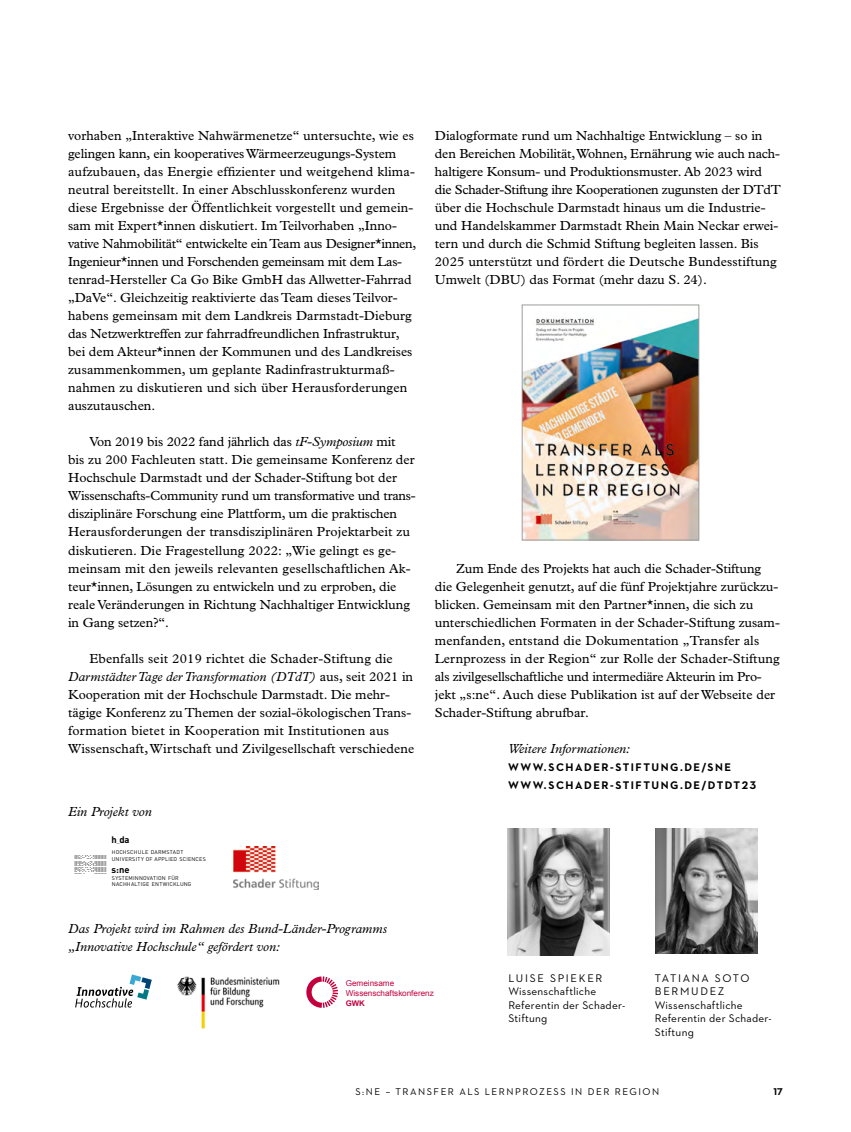
<style>
.page{position:relative;width:851px;height:1132px;background:#fff}
.page>*{position:absolute;margin:0;border:0;box-sizing:border-box;transform-origin:0 0}
.t1{font:13.2px/18px "Plantin Std";color:#000}
.t2{font:italic 13.2px/18px "Plantin Std";color:#000}
.t3{font:11.25px/13.5px "Neutraface 2 Text";letter-spacing:.02em;color:#000}
.t4{font:700 11.25px/18px "Neutraface 2 Text";letter-spacing:.135em;color:#000}
.t5{font:10.05px "Neutraface 2 Text";letter-spacing:.15em;color:#000}
.t6{font:700 10.05px "Neutraface 2 Text";color:#000}
.t7{font:700 9.3px "DINOT";color:#000}
.t8{font:8.1px/9.9px "Arial";color:#c3003e}
.t9{font:700 7.8px "Arial";color:#c3003e}
.t10{font:5.4px/6.4px "DINOT";letter-spacing:.04em;color:#000}
.s1{font-style:italic}
.s2{font-weight:400;font-size:5.4px}
</style>
<div class="page">
<img style="left:507px;top:828px;width:102px;height:126px">
<img style="left:655px;top:828px;width:102px;height:125px">
<img style="left:233px;top:846px;width:85px;height:43px">
<img style="left:177px;top:976px;width:103px;height:53px">
<svg style="left:75px;top:974px;width:77px;height:33px"></svg>
<svg style="left:306px;top:976px;width:32px;height:31px"></svg>
<img style="left:523px;top:318px;width:174px;height:220px">
<div style="left:521px;top:304px;width:178px;height:236px;border:1px solid #9c9d9d"></div>
<p class="t1" style="left:68px;top:127px;width:350px">vorhaben „Interaktive Nahwärmenetze“ untersuchte, wie es gelingen kann, ein kooperatives Wärmeerzeugungs-System aufzubauen, das Energie effizienter und weitgehend klima&shy;neutral bereitstellt. In einer Abschlusskonferenz wurden diese Ergebnisse der Öffentlichkeit vorgestellt und gemein&shy;sam mit Expert*innen diskutiert. Im Teilvorhaben „Inno&shy;vative Nahmobilität“ entwickelte ein Team aus Designer*innen, Ingenieur*innen und Forschenden gemeinsam mit dem Las&shy;tenrad-Hersteller Ca Go Bike GmbH das Allwetter-Fahrrad „DaVe“. Gleichzeitig reaktivierte das Team dieses Teilvor&shy;habens gemeinsam mit dem Landkreis Darmstadt-Dieburg das Netzwerktreffen zur fahrradfreundlichen Infrastruktur, bei dem Akteur*innen der Kommunen und des Landkreises zusammenkommen, um geplante Radinfrastrukturmaß&shy;nahmen zu diskutieren und sich über Herausforderungen auszutauschen.</p>
<p class="t1" style="left:68px;top:433px;width:349px;text-indent:21px">Von 2019 bis 2022 fand jährlich das <span class="s1">tF-Symposium</span> mit<br>bis zu 200 Fachleuten statt. Die gemeinsame Konferenz der Hochschule Darmstadt und der Schader-Stiftung bot der Wissenschafts-Community rund um transformative und trans&shy;disziplinäre Forschung eine Plattform, um die praktischen Herausforderungen der transdisziplinären Projektarbeit zu diskutieren. Die Fragestellung 2022: „Wie gelingt es ge&shy;meinsam mit den jeweils relevanten gesellschaftlichen Ak&shy;teur*innen, Lösungen zu entwickeln und zu erproben, die reale Veränderungen in Richtung Nachhaltiger Entwicklung in Gang setzen?“.</p>
<p class="t1" style="left:68px;top:649px;width:348px;text-indent:21px">Ebenfalls seit 2019 richtet die Schader-Stiftung die <span class="s1">Darmstädter Tage der Transformation (DTdT)</span> aus, seit 2021 in Kooperation mit der Hochschule Darmstadt. Die mehr&shy;tägige Konferenz zu Themen der sozial-ökologischen Trans&shy;formation bietet in Kooperation mit Institutionen aus Wissenschaft, Wirtschaft und Zivilgesellschaft verschiedene</p>
<p class="t2" style="left:68px;top:802px;width:85px">Ein Projekt von</p>
<p class="t7" style="left:111px;top:833px;width:20px">h<span class="s2">_</span>da</p>
<p class="t10" style="left:112px;top:848px;width:96px">HOCHSCHULE DARMSTADT<br>UNIVERSITY OF APPLIED SCIENCES</p>
<p class="t7" style="left:112px;top:863px;width:20px">s:ne</p>
<p class="t10" style="left:112px;top:874px;width:81px">SYSTEMINNOVATION FÜR<br>NACHHALTIGE ENTWICKLUNG</p>
<p class="t2" style="left:68px;top:919px;width:320px">Das Projekt wird im Rahmen des Bund-Länder-Programms „Innovative Hochschule“ gefördert von:</p>
<p class="t1" style="left:435px;top:127px;width:347px">Dialogformate rund um Nachhaltige Entwicklung – so in den Bereichen Mobilität, Wohnen, Ernährung wie auch nach&shy;haltigere Konsum- und Produktionsmuster. Ab 2023 wird die Schader-Stiftung ihre Kooperationen zugunsten der DTdT über die Hochschule Darmstadt hinaus um die Industrie&shy;und Handelskammer Darmstadt Rhein Main Neckar erwei&shy;tern und durch die Schmid Stiftung begleiten lassen. Bis 2025 unterstützt und fördert die Deutsche Bundesstiftung Umwelt (DBU) das Format (mehr dazu S. 24).</p>
<p class="t1" style="left:435px;top:559px;width:346px;text-indent:21px">Zum Ende des Projekts hat auch die Schader-Stiftung die Gelegenheit genutzt, auf die fünf Projektjahre zurückzu&shy;blicken. Gemeinsam mit den Partner*innen, die sich zu unterschiedlichen Formaten in der Schader-Stiftung zusam&shy;menfanden, entstand die Dokumentation „Transfer als Lernprozess in der Region“ zur Rolle der Schader-Stiftung als zivilgesellschaftliche und intermediäre Akteurin im Pro&shy;jekt „s:ne“. Auch diese Publikation ist auf der Webseite der Schader-Stiftung abrufbar.</p>
<p class="t2" style="left:508px;top:739px;width:123px">Weitere Informationen:</p>
<p class="t4" style="left:508px;top:757px;width:249px">WWW.SCHADER-STIFTUNG.DE/SNE<br>WWW.SCHADER-STIFTUNG.DE/DTDT23</p>
<p class="t8" style="left:346px;top:977px;width:90px">Gemeinsame<br>Wissenschaftskonferenz</p>
<p class="t9" style="left:346px;top:997px;width:21px">GWK</p>
<p class="t3" style="left:508px;top:970px;width:118px">LUISE SPIEKER<br>Wissenschaftliche<br>Referentin der Schader-<br>Stiftung</p>
<p class="t3" style="left:654px;top:970px;width:118px">TATIANA SOTO<br>BERMUDEZ<br>Wissenschaftliche<br>Referentin der Schader-<br>Stiftung</p>
<p class="t5" style="left:355px;top:1085px;width:305px">S:NE – TRANSFER ALS LERNPROZESS IN DER REGION</p>
<p class="t6" style="left:773px;top:1084px;width:11px">17</p>
</div>
